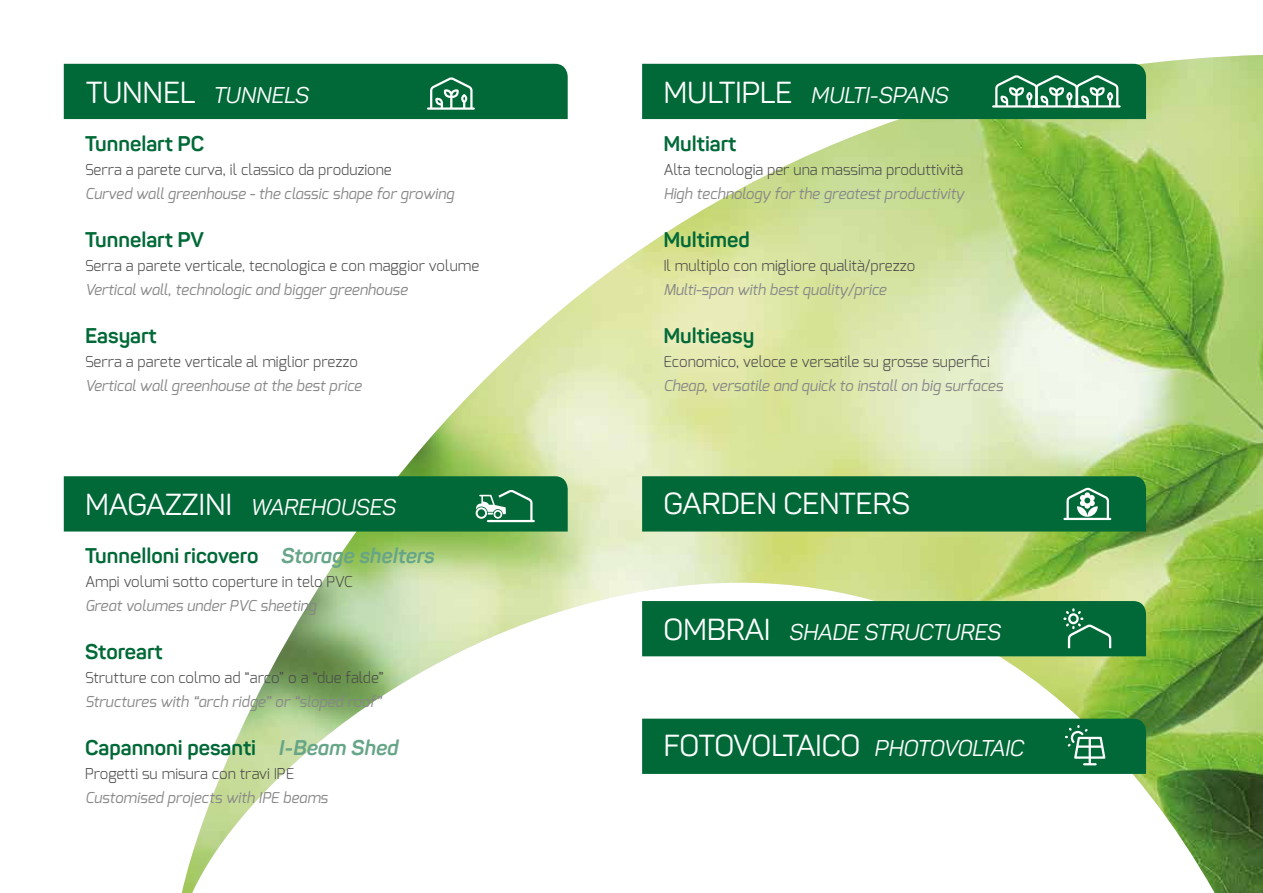
<style>
.page{position:relative;width:1263px;height:893px;background:#fff}
.page>*{position:absolute;margin:0;border:0;box-sizing:border-box;transform-origin:0 0}
.t1{font:30px "Panton";letter-spacing:-.01em;color:#fff}
.t2{font:italic 22.5px "Panton";letter-spacing:-.01em;color:#fff}
.t3{font:700 21px "Panton";color:#006937}
.t4{font:300 15px "Exo";color:#4a4a49}
.t5{font:italic 15px "Exo";color:#878787}
.s1{font-style:normal;font-size:30px}
.s2{font-style:italic;color:#66a587}
.s3{font-style:italic;font-size:22.5px}
</style>
<div class="page">
<img style="left:182px;top:55px;width:1081px;height:838px">
<div style="left:64px;top:64px;width:504px;height:55px;background:#006937"></div>
<div style="left:64px;top:476px;width:504px;height:55px;background:#006937"></div>
<div style="left:642px;top:476px;width:504px;height:55px;background:#006937"></div>
<div style="left:642px;top:719px;width:504px;height:55px;background:#006937"></div>
<div style="left:642px;top:601px;width:504px;height:55px;background:#006937"></div>
<svg style="left:642px;top:64px;width:504px;height:55px;background:#0d7041"></svg>
<h2 class="t2" style="left:86px;top:81px;width:225px"><span class="s1">TUNNEL</span> TUNNELS</h2>
<h3 class="t3" style="left:85px;top:130px;width:121px">Tunnelart PC</h3>
<p class="t4" style="left:85px;top:160px;width:308px">Serra a parete curva, il classico da produzione</p>
<p class="t5" style="left:85px;top:184px;width:370px">Curved wall greenhouse - the classic shape for growing</p>
<h3 class="t3" style="left:85px;top:226px;width:120px">Tunnelart PV</h3>
<p class="t4" style="left:85px;top:256px;width:396px">Serra a parete verticale, tecnologica e con maggior volume</p>
<p class="t5" style="left:85px;top:280px;width:324px">Vertical wall, technologic and bigger greenhouse</p>
<h3 class="t3" style="left:85px;top:322px;width:73px">Easyart</h3>
<p class="t4" style="left:85px;top:352px;width:274px">Serra a parete verticale al miglior prezzo</p>
<p class="t5" style="left:85px;top:376px;width:278px">Vertical wall greenhouse at the best price</p>
<h2 class="t2" style="left:85px;top:493px;width:313px"><span class="s1">MAGAZZINI</span> WAREHOUSES</h2>
<h3 class="t3" style="left:85px;top:542px;width:352px">Tunnelloni ricovero <span class="s2">Storage shelters</span></h3>
<p class="t4" style="left:85px;top:572px;width:269px">Ampi volumi sotto coperture in telo PVC</p>
<p class="t5" style="left:85px;top:596px;width:233px">Great volumes under PVC sheeting</p>
<h3 class="t3" style="left:85px;top:638px;width:79px">Storeart</h3>
<p class="t4" style="left:85px;top:668px;width:300px">Strutture con colmo ad “arco” o a “due falde”</p>
<p class="t5" style="left:85px;top:692px;width:298px">Structures with “arch ridge” or “sloped roof”</p>
<h3 class="t3" style="left:85px;top:734px;width:315px">Capannoni pesanti <span class="s2">I-Beam Shed</span></h3>
<p class="t4" style="left:85px;top:764px;width:211px">Progetti su misura con travi IPE</p>
<p class="t5" style="left:85px;top:788px;width:244px">Customised projects with IPE beams</p>
<h2 class="t2" style="left:663px;top:81px;width:287px"><span class="s1">MULTIPLE</span> MULTI-SPANS</h2>
<h3 class="t3" style="left:663px;top:130px;width:75px">Multiart</h3>
<p class="t4" style="left:663px;top:160px;width:301px">Alta tecnologia per una massima produttività</p>
<p class="t5" style="left:663px;top:184px;width:302px">High technology for the greatest productivity</p>
<h3 class="t3" style="left:663px;top:226px;width:88px">Multimed</h3>
<p class="t4" style="left:663px;top:256px;width:253px">Il multiplo con migliore qualità/prezzo</p>
<p class="t5" style="left:663px;top:280px;width:224px">Multi-span with best quality/price</p>
<h3 class="t3" style="left:663px;top:322px;width:92px">Multieasy</h3>
<p class="t4" style="left:663px;top:352px;width:328px">Economico, veloce e versatile su grosse superfici</p>
<p class="t5" style="left:663px;top:376px;width:341px">Cheap, versatile and quick to install on big surfaces</p>
<h1 class="t1" style="left:663px;top:485px;width:248px">GARDEN CENTERS</h1>
<h2 class="t2" style="left:663px;top:618px;width:339px"><span class="s1">OMBRAI</span> SHADE STRUCTURES</h2>
<h1 class="t1" style="left:663px;top:727px;width:362px">FOTOVOLTAICO <span class="s3">PHOTOVOLTAIC</span></h1>
</div>
